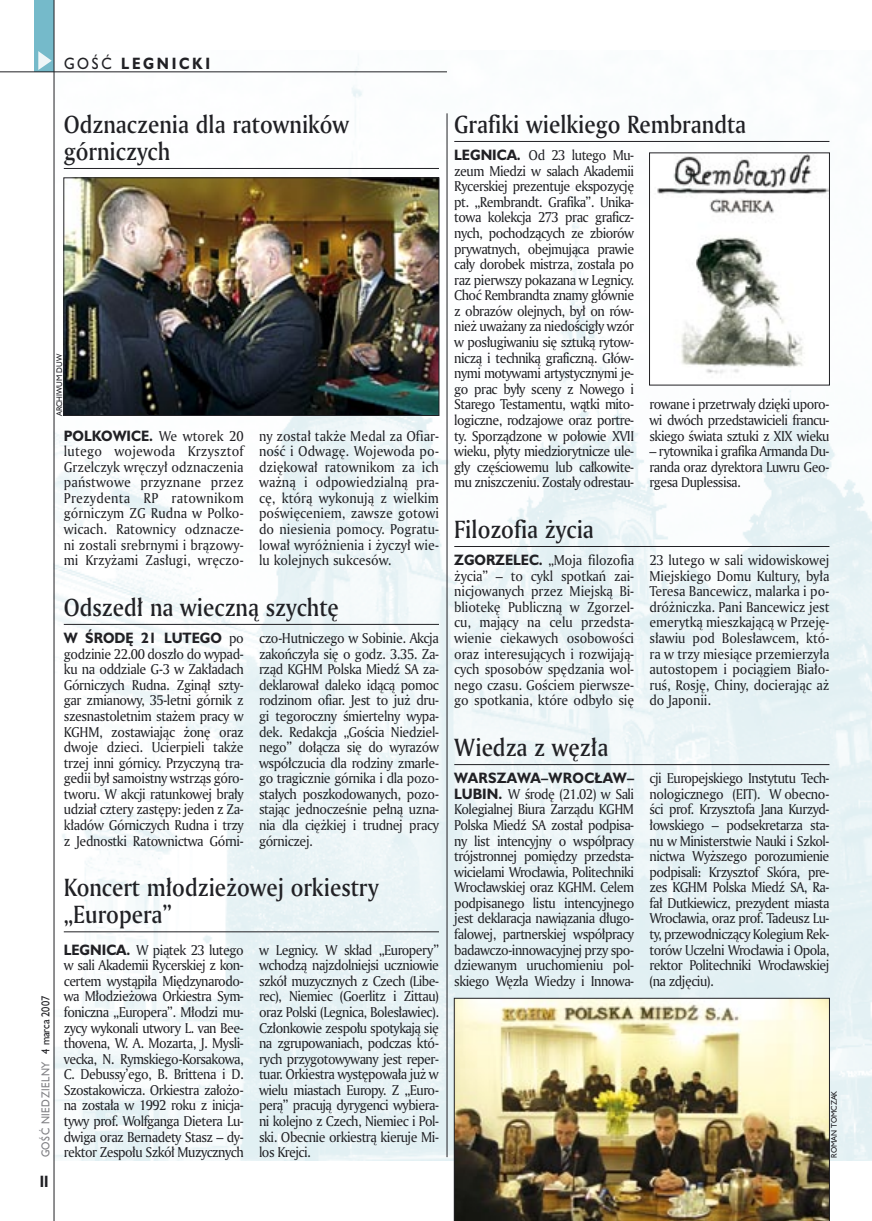
<style>
.page{position:relative;width:872px;height:1221px;background:#fff}
.page>*{position:absolute;margin:0;border:0;box-sizing:border-box;transform-origin:0 0}
._05d_tytyl_Kronika_AmMd_16_pt{font:24px/27px "Amerigo Md PL";color:#212125;scale:.9 1}
._15a_temat_lewo{font:700 15px "Humanst 521 PL";letter-spacing:.2em;color:#212125;scale:.9 1}
._16_pagina_lewa{font:700 15px "Humanst 521 Cn PL";color:#212125;scale:.94 1}
._01_body_tekst{font:13.8px/15.6px "Amerigo PL";letter-spacing:-.03em;color:#212125;text-align:justify;scale:.94 1}
._18a_data_lewa_GOSC{font:10.5px "Humanst 521 PL";letter-spacing:.05em;color:#7f7f83;scale:.9 1}
._18_data_lewa{font:10.5px "Humanst 521 PL";color:#212125;scale:.9 1}
._09a_autor_zdjecia_Hu_5_pt{font:7.5px "Humanst 521 PL";color:#212125;scale:.94 1}
.s1{font-weight:400}
.s2{font-family:"Humanst 521 PL";font-weight:700}
</style>
<div class="page">
<img style="left:53px;top:63px;width:819px;height:1097px">
<div style="left:35px;top:0;width:19px;height:72px;background:#75baca"></div>
<svg style="left:38px;top:51px;width:14px;height:19px"></svg>
<hr style="left:54px;top:0;width:1px;height:1220px;background:#212125">
<hr style="left:0;top:72px;width:447px;height:1px;background:#212125">
<hr style="left:447px;top:113px;width:1px;height:1043px;background:#212125">
<hr style="left:64px;top:624px;width:375px;height:1px;background:#212125">
<hr style="left:454px;top:764px;width:375px;height:1px;background:#212125">
<hr style="left:64px;top:168px;width:375px;height:1px;background:#212125">
<hr style="left:454px;top:141px;width:375px;height:1px;background:#212125">
<hr style="left:64px;top:931px;width:375px;height:1px;background:#212125">
<hr style="left:454px;top:546px;width:375px;height:1px;background:#212125">
<img style="left:66px;top:179px;width:371px;height:234px">
<div style="left:64px;top:177px;width:375px;height:238px;border:1px solid #212125"></div>
<img style="left:651px;top:155px;width:176px;height:228px">
<img style="left:454px;top:998px;width:375px;height:222px">
<p class="_15a_temat_lewo" style="left:64px;top:53px;width:164px"><span class="s1">GOŚĆ</span> LEGNICKI</p>
<p class="_05d_tytyl_Kronika_AmMd_16_pt" style="left:64px;top:110px;width:318px">Odznaczenia dla ratowników górniczych</p>
<p class="_09a_autor_zdjecia_Hu_5_pt" style="left:54px;top:416px;width:68px;rotate:-90deg">ARCHIWUM DUW</p>
<p class="_01_body_tekst" style="left:64px;top:427px;width:193px"><span class="s2">POLKOWICE.</span> We wtorek 20 lutego wojewoda Krzysztof Grzelczyk wręczył odznaczenia państwowe przyznane przez Prezydenta RP ratownikom górniczym ZG Rudna w Polko&shy;wicach. Ratownicy odznacze&shy;ni zostali srebrnymi i brązowy&shy;mi Krzyżami Zasługi, wręczo-</p>
<p class="_01_body_tekst" style="left:259px;top:427px;width:193px">ny został także Medal za Ofiar&shy;ność i Odwagę. Wojewoda po&shy;dziękował ratownikom za ich ważną i odpowiedzialną pra&shy;cę, którą wykonują z wielkim poświęceniem, zawsze gotowi do niesienia pomocy. Pogratu&shy;lował wyróżnienia i życzył wie&shy;lu kolejnych sukcesów.</p>
<p class="_18_data_lewa" style="left:38px;top:1053px;width:66px;rotate:-90deg">4 marca 2007</p>
<p class="_18a_data_lewa_GOSC" style="left:38px;top:1157px;width:108px;rotate:-90deg">GOŚĆ NIEDZIELNY</p>
<p class="_16_pagina_lewa" style="left:40px;top:1170px;width:11px">II</p>
<p class="_05d_tytyl_Kronika_AmMd_16_pt" style="left:64px;top:592px;width:307px">Odszedł na wieczną szychtę</p>
<p class="_01_body_tekst" style="left:64px;top:630px;width:193px"><span class="s2">W ŚRODĘ 21 LUTEGO</span> po godzinie 22.00 doszło do wypad&shy;ku na oddziale G-3 w Zakładach Górniczych Rudna. Zginął szty&shy;gar zmianowy, 35-letni górnik z szesnastoletnim stażem pracy w KGHM, zostawiając żonę oraz dwoje dzieci. Ucierpieli także trzej inni górnicy. Przyczyną tra&shy;gedii był samoistny wstrząs góro&shy;tworu. W akcji ratunkowej brały udział cztery zastępy: jeden z Za&shy;kładów Górniczych Rudna i trzy z Jednostki Ratownictwa Górni-</p>
<p class="_01_body_tekst" style="left:259px;top:630px;width:193px">czo-Hutniczego w Sobinie. Akcja zakończyła się o godz. 3.35. Za&shy;rząd KGHM Polska Miedź SA za&shy;deklarował daleko idącą pomoc rodzinom ofiar. Jest to już dru&shy;gi tegoroczny śmiertelny wypa&shy;dek. Redakcja „Gościa Niedziel&shy;nego” dołącza się do wyrazów współczucia dla rodziny zmarłe&shy;go tragicznie górnika i dla pozo&shy;stałych poszkodowanych, pozo&shy;stając jednocześnie pełną uzna&shy;nia dla ciężkiej i trudnej pracy górniczej.</p>
<p class="_05d_tytyl_Kronika_AmMd_16_pt" style="left:64px;top:873px;width:351px">Koncert młodzieżowej orkiestry „Europera”</p>
<p class="_01_body_tekst" style="left:64px;top:941px;width:193px"><span class="s2">LEGNICA.</span> W piątek 23 lutego w sali Akademii Rycerskiej z kon&shy;certem wystąpiła Międzynarodo&shy;wa Młodzieżowa Orkiestra Sym&shy;foniczna „Europera”. Młodzi mu&shy;zycy wykonali utwory L. van Bee&shy;thovena, W. A. Mozarta, J. Mysli&shy;vecka, N. Rymskiego-Korsakowa, C. Debussy’ego, B. Brittena i D.<br>Szostakowicza. Orkiestra założo&shy;na została w 1992 roku z inicja&shy;tywy prof. Wolfganga Dietera Lu&shy;dwiga oraz Bernadety Stasz – dy&shy;rektor Zespołu Szkół Muzycznych</p>
<p class="_01_body_tekst" style="left:259px;top:941px;width:193px">w Legnicy. W skład „Europery” wchodzą najzdolniejsi uczniowie szkół muzycznych z Czech (Libe&shy;rec), Niemiec (Goerlitz i Zittau) oraz Polski (Legnica, Bolesławiec).<br>Członkowie zespołu spotykają się na zgrupowaniach, podczas któ&shy;rych przygotowywany jest reper&shy;tuar. Orkiestra występowała już w wielu miastach Europy. Z „Euro&shy;perą” pracują dyrygenci wybiera&shy;ni kolejno z Czech, Niemiec i Pol&shy;ski. Obecnie orkiestrą kieruje Mi&shy;los Krejci.</p>
<p class="_05d_tytyl_Kronika_AmMd_16_pt" style="left:454px;top:110px;width:326px">Grafiki wielkiego Rembrandta</p>
<p class="_01_body_tekst" style="left:454px;top:147px;width:193px"><span class="s2">LEGNICA.</span> Od 23 lutego Mu&shy;zeum Miedzi w salach Akademii Rycerskiej prezentuje ekspozycję pt. „Rembrandt. Grafika”. Unika&shy;towa kolekcja 273 prac graficz&shy;nych, pochodzących ze zbiorów prywatnych, obejmująca prawie cały dorobek mistrza, została po raz pierwszy pokazana w Legnicy.<br>Choć Rembrandta znamy głównie z obrazów olejnych, był on rów&shy;nież uważany za niedościgły wzór w posługiwaniu się sztuką rytow&shy;niczą i techniką graficzną. Głów&shy;nymi motywami artystycznymi je&shy;go prac były sceny z Nowego i Starego Testamentu, wątki mito&shy;logiczne, rodzajowe oraz portre&shy;ty. Sporządzone w połowie XVII wieku, płyty miedziorytnicze ule&shy;gły częściowemu lub całkowite&shy;mu zniszczeniu. Zostały odrestau-</p>
<p class="_01_body_tekst" style="left:649px;top:396px;width:193px">rowane i przetrwały dzięki uporo&shy;wi dwóch przedstawicieli francu&shy;skiego świata sztuki z XIX wieku</p>
<p class="_01_body_tekst" style="left:649px;top:443px;width:193px">– rytownika i grafika Armanda Du&shy;randa oraz dyrektora Luwru Geo&shy;rgesa Duplessisa.</p>
<p class="_05d_tytyl_Kronika_AmMd_16_pt" style="left:454px;top:515px;width:157px">Filozofia życia</p>
<p class="_01_body_tekst" style="left:454px;top:552px;width:193px"><span class="s2">ZGORZELEC.</span> „Moja filozofia życia” – to cykl spotkań zai&shy;nicjowanych przez Miejską Bi&shy;bliotekę Publiczną w Zgorzel&shy;cu, mający na celu przedsta&shy;wienie ciekawych osobowości oraz interesujących i rozwijają&shy;cych sposobów spędzania wol&shy;nego czasu. Gościem pierwsze&shy;go spotkania, które odbyło się</p>
<p class="_01_body_tekst" style="left:649px;top:552px;width:193px">23 lutego w sali widowiskowej Miejskiego Domu Kultury, była Teresa Bancewicz, malarka i po&shy;dróżniczka. Pani Bancewicz jest emerytką mieszkającą w Przeję&shy;sławiu pod Bolesławcem, któ&shy;ra w trzy miesiące przemierzyła autostopem i pociągiem Biało&shy;ruś, Rosję, Chiny, docierając aż do Japonii.</p>
<p class="_05d_tytyl_Kronika_AmMd_16_pt" style="left:454px;top:733px;width:173px">Wiedza z węzła</p>
<p class="_01_body_tekst" style="left:454px;top:770px;width:193px"><span class="s2">WARSZAWA–WROCŁAW– LUBIN.</span> W środę (21.02) w Sali Kolegialnej Biura Zarządu KGHM Polska Miedź SA został podpisa&shy;ny list intencyjny o współpracy trójstronnej pomiędzy przedsta&shy;wicielami Wrocławia, Politechniki Wrocławskiej oraz KGHM. Celem podpisanego listu intencyjnego jest deklaracja nawiązania długo&shy;falowej, partnerskiej współpracy badawczo-innowacyjnej przy spo&shy;dziewanym uruchomieniu pol&shy;skiego Węzła Wiedzy i Innowa-</p>
<p class="_01_body_tekst" style="left:649px;top:770px;width:193px">cji Europejskiego Instytutu Tech&shy;nologicznego (EIT). W obecno&shy;ści prof. Krzysztofa Jana Kurzyd&shy;łowskiego – podsekretarza sta&shy;nu w Ministerstwie Nauki i Szkol&shy;nictwa Wyższego porozumienie podpisali: Krzysztof Skóra, pre&shy;zes KGHM Polska Miedź SA, Ra&shy;fał Dutkiewicz, prezydent miasta Wrocławia, oraz prof. Tadeusz Lu&shy;ty, przewodniczący Kolegium Rek&shy;torów Uczelni Wrocławia i Opola, rektor Politechniki Wrocławskiej (na zdjęciu).</p>
<p class="_09a_autor_zdjecia_Hu_5_pt" style="left:829px;top:1157px;width:73px;rotate:-90deg">ROMAN TOMCZAK</p>
</div>
